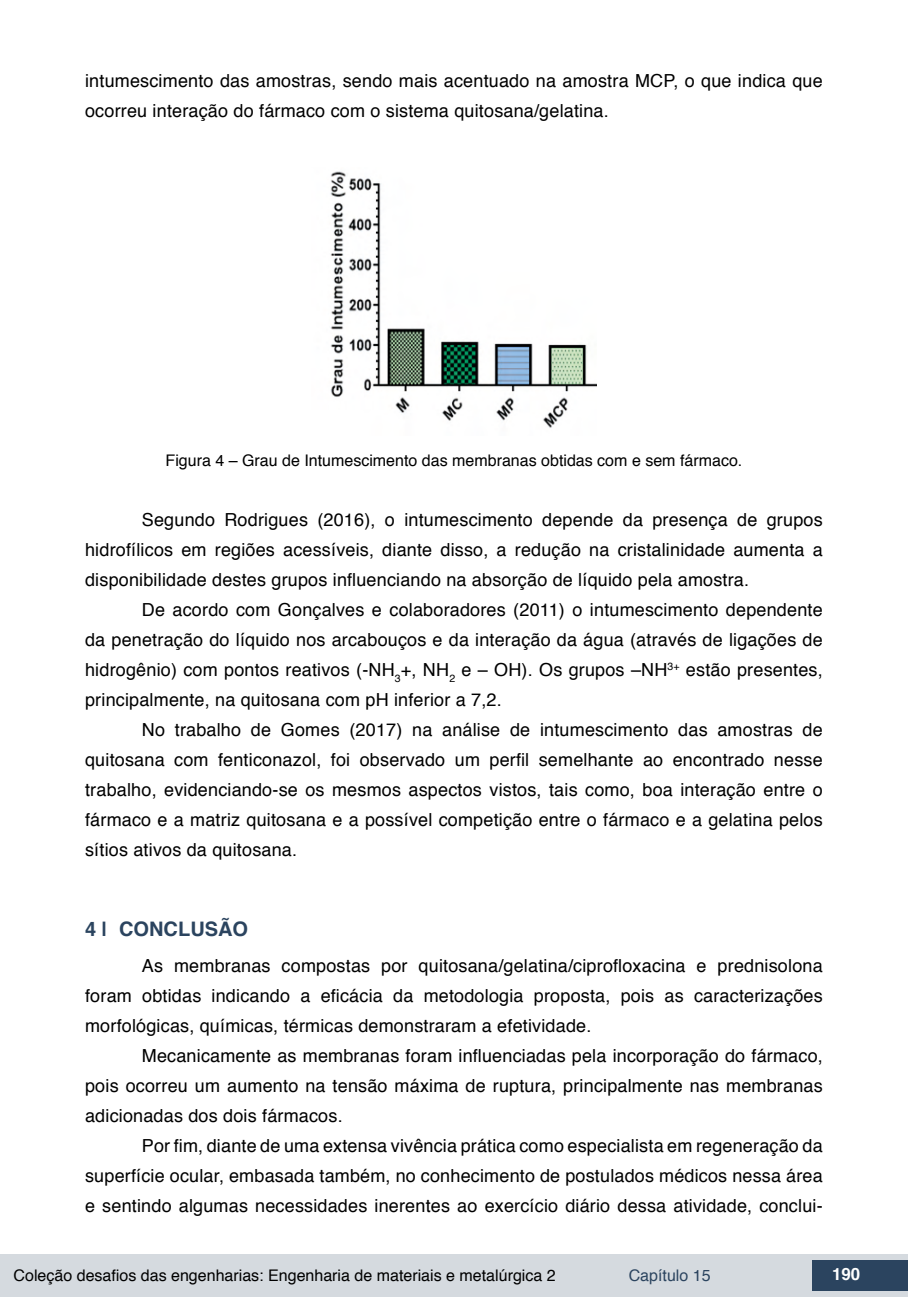
<style>
.page{position:relative;width:908px;height:1304px;background:#fff}
.page>*{position:absolute;margin:0;border:0;box-sizing:border-box;transform-origin:0 0}
.t1{font:700 20px "Helvetica";color:#2b445f}
.t2{font:18px/30px "Helvetica";letter-spacing:.01em;color:#000;text-align:justify}
.t3{font:700 16.8px "Helvetica";color:#fff}
.t4{font:16px "Helvetica";color:#000}
.t5{font:16px "Helvetica";color:#2b445f}
</style>
<div class="page">
<div style="left:0;top:1254px;width:906px;height:43px;background:#d5dadf"></div>
<div style="left:812px;top:1261px;width:95px;height:30px;background:#2b445f"></div>
<img style="left:330px;top:171px;width:266px;height:257px">
<p class="t2" style="left:85px;top:66px;width:738px">intumescimento das amostras, sendo mais acentuado na amostra MCP, o que indica que ocorreu interação do fármaco com o sistema quitosana/gelatina.</p>
<p class="t4" style="left:165px;top:448px;width:578px">Figura 4 – Grau de Intumescimento das membranas obtidas com e sem fármaco.</p>
<p class="t2" style="left:85px;top:505px;width:738px;text-indent:57px">Segundo Rodrigues (2016), o intumescimento depende da presença de grupos hidrofílicos em regiões acessíveis, diante disso, a redução na cristalinidade aumenta a disponibilidade destes grupos influenciando na absorção de líquido pela amostra.</p>
<p class="t2" style="left:85px;top:595px;width:738px;text-indent:57px">De acordo com Gonçalves e colaboradores (2011) o intumescimento dependente da penetração do líquido nos arcabouços e da interação da água (através de ligações de hidrogênio) com pontos reativos (-NH<sub>3</sub>+, NH<sub>2</sub> e – OH). Os grupos –NH<sup>3+</sup> estão presentes, principalmente, na quitosana com pH inferior a 7,2.</p>
<p class="t2" style="left:85px;top:715px;width:738px;text-indent:57px">No trabalho de Gomes (2017) na análise de intumescimento das amostras de quitosana com fenticonazol, foi observado um perfil semelhante ao encontrado nesse trabalho, evidenciando-se os mesmos aspectos vistos, tais como, boa interação entre o fármaco e a matriz quitosana e a possível competição entre o fármaco e a gelatina pelos sítios ativos da quitosana.</p>
<p class="t1" style="left:85px;top:913px;width:164px">4 | CONCLUSÃO</p>
<p class="t2" style="left:85px;top:951px;width:738px;text-indent:57px">As membranas compostas por quitosana/gelatina/ciprofloxacina e prednisolona foram obtidas indicando a eficácia da metodologia proposta, pois as caracterizações morfológicas, químicas, térmicas demonstraram a efetividade.</p>
<p class="t2" style="left:85px;top:1041px;width:739px;text-indent:57px">Mecanicamente as membranas foram influenciadas pela incorporação do fármaco, pois ocorreu um aumento na tensão máxima de ruptura, principalmente nas membranas adicionadas dos dois fármacos.</p>
<p class="t2" style="left:85px;top:1131px;width:738px;text-indent:57px">Por fim, diante de uma extensa vivência prática como especialista em regeneração da superfície ocular, embasada também, no conhecimento de postulados médicos nessa área e sentindo algumas necessidades inerentes ao exercício diário dessa atividade, conclui-</p>
<p class="t4" style="left:14px;top:1263px;width:543px">Coleção desafios das engenharias: Engenharia de materiais e metalúrgica 2</p>
<p class="t5" style="left:628px;top:1263px;width:83px">Capítulo 15</p>
<p class="t3" style="left:831px;top:1261px;width:30px">190</p>
</div>
